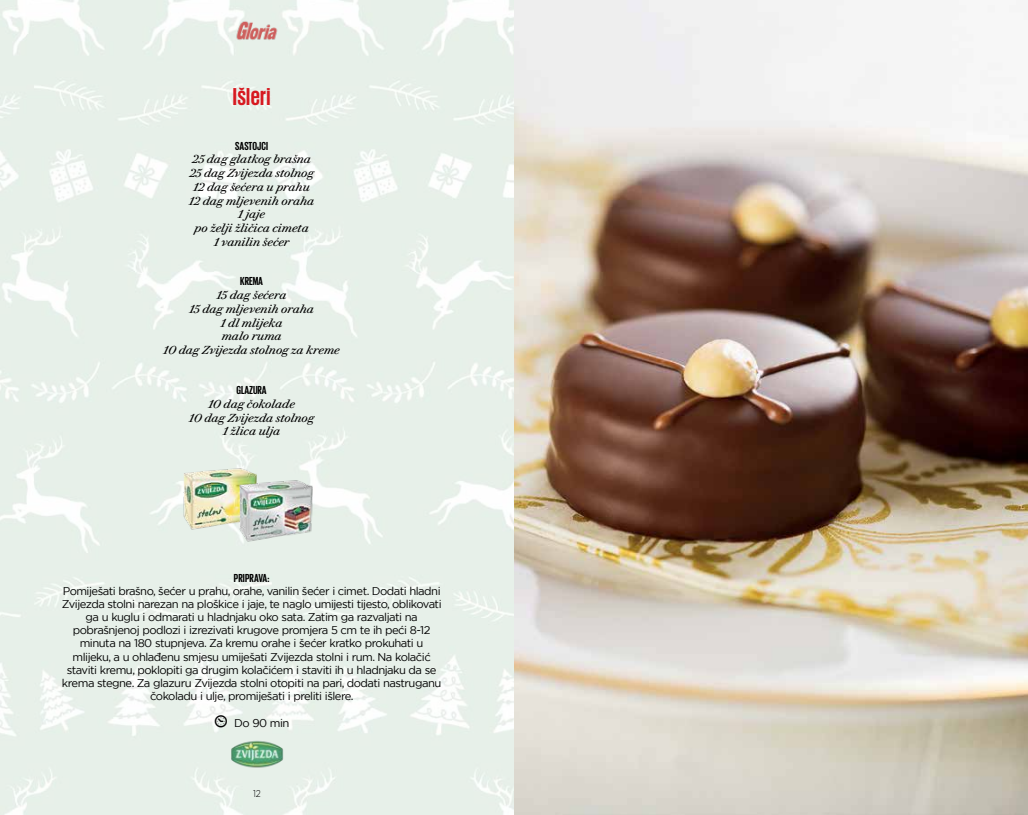
<style>
.page{position:relative;width:1028px;height:815px;background:#fff}
.page>*{position:absolute;margin:0;border:0;box-sizing:border-box;transform-origin:0 0}
.t1{font:700 25px "Giorgio Sans";letter-spacing:.015em;color:#d71920}
.t2{font:700 11.88px "Giorgio Sans";letter-spacing:-.005em;color:#000}
.t3{font:700 11.88px "Giorgio Sans";letter-spacing:.015em;color:#000}
.t4{font:11.25px/13.1px "Gotham";letter-spacing:-.045em;color:#000;text-align:center}
.t5{font:italic 11.25px/13.8px "Le Jeune Text";color:#000;text-align:center}
.t6{font:300 10px "Gotham";color:#000;scale:.85 1}
.s1{font-family:"Modern Pictograms";font-size:18.75px}
</style>
<div class="page">
<img style="left:0;top:0;width:1028px;height:815px">
<img style="left:184px;top:464px;width:72px;height:69px">
<img style="left:240px;top:475px;width:72px;height:70px">
<h1 class="t1" style="left:233px;top:84px;width:39px">Išleri</h1>
<p class="t2" style="left:235px;top:140px;width:35px">SASTOJCI</p>
<p class="t5" style="left:189px;top:152px;width:126px">25 dag glatkog brašna<br>25 dag Zvijezda stolnog<br>12 dag šećera u prahu<br>12 dag mljevenih oraha<br>1 jaje<br>po želji žličica cimeta<br>1 vanilin šećer</p>
<p class="t2" style="left:240px;top:275px;width:24px">KREMA</p>
<p class="t5" style="left:164px;top:287px;width:178px">15 dag šećera<br>15 dag mljevenih oraha<br>1 dl mlijeka<br>malo ruma<br>10 dag Zvijezda stolnog za kreme</p>
<p class="t2" style="left:237px;top:384px;width:32px">GLAZURA</p>
<p class="t5" style="left:189px;top:396px;width:126px">10 dag čokolade<br>10 dag Zvijezda stolnog<br>1 žlica ulja</p>
<p class="t3" style="left:234px;top:572px;width:37px">PRIPRAVA:</p>
<p class="t4" style="left:62px;top:584px;width:381px">Pomiješati brašno, šećer u prahu, orahe, vanilin šećer i cimet. Dodati hladni Zvijezda stolni narezan na ploškice i jaje, te naglo umijesti tijesto, oblikovati ga u kuglu i odmarati u hladnjaku oko sata. Zatim ga razvaljati na pobrašnjenoj podlozi i izrezivati krugove promjera 5 cm te ih peći 8-12 minuta na 180 stupnjeva. Za kremu orahe i šećer kratko prokuhati u mlijeku, a u ohlađenu smjesu umiješati Zvijezda stolni i rum. Na kolačić staviti kremu, poklopiti ga drugim kolačićem i staviti ih u hladnjaku da se krema stegne. Za glazuru Zvijezda stolni otopiti na pari, dodati nastruganu čokoladu i ulje, promiješati i preliti išlere.</p>
<p class="t4" style="left:214px;top:716px;width:77px"><span class="s1">{</span> Do 90 min</p>
<p class="t6" style="left:253px;top:787px;width:11px">12</p>
</div>
